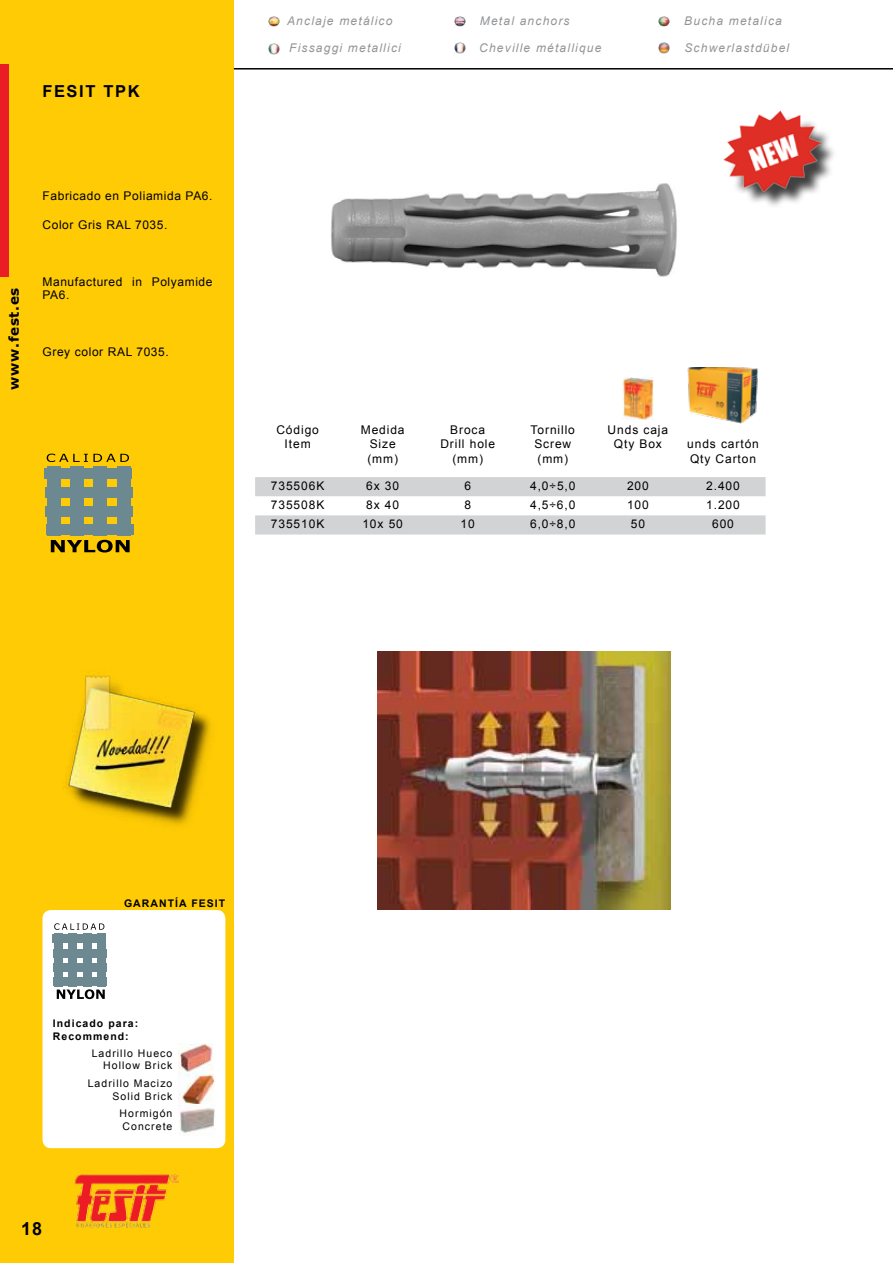
<style>
.page{position:relative;width:893px;height:1263px;background:#fff}
.page>*{position:absolute;margin:0;border:0;box-sizing:border-box;transform-origin:0 0}
.t1{font:700 18px "Arial";color:#000}
.t2{font:700 16.5px "Arial";color:#000}
.t3{font:700 13.5px "Verdana";letter-spacing:.05em;color:#000}
.t4{font:12px/14.4px "Arial";letter-spacing:.075em;color:#000;text-align:center}
.t5{font:italic 12px "Arial";letter-spacing:.1em;color:#939598}
.t6{font:12px/13.5px "Arial";letter-spacing:.05em;color:#000}
.t7{font:10.5px/12.6px "Arial";letter-spacing:.1em;color:#000;text-align:right}
.t8{font:700 10.5px/12.6px "Arial";letter-spacing:.1em;color:#000}
</style>
<div class="page">
<div style="left:0;top:0;width:234px;height:1263px;background:#ffcb05"></div>
<div style="left:0;top:64px;width:9px;height:212px;background:#ea1d25"></div>
<div style="left:43px;top:910px;width:182px;height:238px;background:#fff;border-radius:9px"></div>
<hr style="left:234px;top:68px;width:659px;height:2px;background:#000">
<img style="left:74px;top:1174px;width:104px;height:54px">
<svg style="left:268px;top:16px;width:11px;height:11px"></svg>
<svg style="left:268px;top:43px;width:11px;height:11px"></svg>
<svg style="left:454px;top:16px;width:11px;height:11px"></svg>
<svg style="left:454px;top:43px;width:11px;height:11px"></svg>
<svg style="left:659px;top:16px;width:11px;height:11px"></svg>
<svg style="left:659px;top:43px;width:11px;height:11px"></svg>
<svg style="left:255px;top:477px;width:511px;height:57px"></svg>
<img style="left:622px;top:377px;width:31px;height:42px">
<img style="left:687px;top:367px;width:71px;height:57px">
<div style="left:47px;top:466px;width:14px;height:70px;background:#6c8891"></div>
<div style="left:70px;top:466px;width:14px;height:70px;background:#6c8891"></div>
<div style="left:94px;top:466px;width:13px;height:70px;background:#6c8891"></div>
<div style="left:117px;top:466px;width:14px;height:70px;background:#6c8891"></div>
<div style="left:44px;top:468px;width:88px;height:11px;background:#6c8891"></div>
<div style="left:45px;top:487px;width:87px;height:11px;background:#6c8891"></div>
<div style="left:45px;top:506px;width:88px;height:11px;background:#6c8891"></div>
<div style="left:46px;top:524px;width:87px;height:11px;background:#6c8891"></div>
<svg style="left:51px;top:540px;width:79px;height:12px"></svg>
<svg style="left:47px;top:454px;width:82px;height:8px"></svg>
<div style="left:54px;top:933px;width:9px;height:53px;background:#6c8891"></div>
<div style="left:69px;top:933px;width:8px;height:53px;background:#6c8891"></div>
<div style="left:83px;top:933px;width:8px;height:53px;background:#6c8891"></div>
<div style="left:97px;top:933px;width:8px;height:53px;background:#6c8891"></div>
<div style="left:53px;top:935px;width:53px;height:8px;background:#6c8891"></div>
<div style="left:53px;top:949px;width:53px;height:8px;background:#6c8891"></div>
<div style="left:53px;top:963px;width:54px;height:8px;background:#6c8891"></div>
<div style="left:54px;top:978px;width:53px;height:8px;background:#6c8891"></div>
<svg style="left:57px;top:989px;width:48px;height:10px"></svg>
<svg style="left:54px;top:923px;width:50px;height:7px"></svg>
<img style="left:178px;top:1044px;width:38px;height:91px">
<img style="left:378px;top:651px;width:292px;height:258px">
<img style="left:65px;top:675px;width:146px;height:150px">
<div style="left:726px;top:114px;width:112px;height:95px;background:#000;opacity:.75"></div>
<img style="left:723px;top:111px;width:98px;height:81px">
<img style="left:331px;top:183px;width:346px;height:94px">
<h2 class="t2" style="left:43px;top:80px;width:99px">FESIT TPK</h2>
<p class="t3" style="left:4px;top:390px;width:103px;rotate:-90deg">www.fest.es</p>
<p class="t6" style="left:43px;top:189px;width:172px">Fabricado en Poliamida PA6.</p>
<p class="t6" style="left:43px;top:218px;width:126px">Color Gris RAL 7035.</p>
<p class="t6" style="left:43px;top:275px;width:172px">Manufactured in Polyamide<br>PA6.</p>
<p class="t6" style="left:43px;top:345px;width:128px">Grey color RAL 7035.</p>
<p class="t5" style="left:287px;top:13px;width:107px">Anclaje metálico</p>
<p class="t5" style="left:480px;top:13px;width:91px">Metal anchors</p>
<p class="t5" style="left:684px;top:13px;width:99px">Bucha metalica</p>
<p class="t5" style="left:289px;top:40px;width:113px">Fissaggi metallici</p>
<p class="t5" style="left:479px;top:40px;width:124px">Cheville métallique</p>
<p class="t5" style="left:684px;top:40px;width:106px">Schwerlastdübel</p>
<p class="t4" style="left:276px;top:423px;width:44px">Código<br>Item</p>
<p class="t4" style="left:361px;top:423px;width:45px">Medida<br>Size (mm)</p>
<p class="t4" style="left:440px;top:423px;width:56px">Broca<br>Drill hole (mm)</p>
<p class="t4" style="left:531px;top:423px;width:46px">Tornillo<br>Screw (mm)</p>
<p class="t4" style="left:608px;top:423px;width:62px">Unds caja<br>Qty Box</p>
<p class="t4" style="left:687px;top:437px;width:73px;text-align:left">unds cartón<br>Qty Carton</p>
<p class="t4" style="left:271px;top:478px;width:55px">735506K</p>
<p class="t4" style="left:366px;top:478px;width:34px">6x 30</p>
<p class="t4" style="left:464px;top:478px;width:8px">6</p>
<p class="t4" style="left:530px;top:478px;width:47px">4,0÷5,0</p>
<p class="t4" style="left:627px;top:478px;width:23px">200</p>
<p class="t4" style="left:706px;top:478px;width:35px">2.400</p>
<p class="t4" style="left:271px;top:498px;width:55px">735508K</p>
<p class="t4" style="left:366px;top:498px;width:34px">8x 40</p>
<p class="t4" style="left:464px;top:498px;width:8px">8</p>
<p class="t4" style="left:530px;top:498px;width:47px">4,5÷6,0</p>
<p class="t4" style="left:627px;top:498px;width:23px">100</p>
<p class="t4" style="left:706px;top:498px;width:35px">1.200</p>
<p class="t4" style="left:271px;top:517px;width:55px">735510K</p>
<p class="t4" style="left:362px;top:517px;width:42px">10x 50</p>
<p class="t4" style="left:461px;top:517px;width:16px">10</p>
<p class="t4" style="left:530px;top:517px;width:47px">6,0÷8,0</p>
<p class="t4" style="left:631px;top:517px;width:16px">50</p>
<p class="t4" style="left:712px;top:517px;width:23px">600</p>
<p class="t8" style="left:124px;top:897px;width:103px">GARANTÍA FESIT</p>
<p class="t8" style="left:53px;top:1018px;width:87px">Indicado para:<br>Recommend:</p>
<p class="t7" style="left:92px;top:1047px;width:82px">Ladrillo Hueco<br>Hollow Brick</p>
<p class="t7" style="left:88px;top:1077px;width:86px">Ladrillo Macizo<br>Solid Brick</p>
<p class="t7" style="left:120px;top:1107px;width:54px;text-align:left">Hormigón<br>Concrete</p>
<h1 class="t1" style="left:21px;top:1217px;width:22px">18</h1>
</div>
